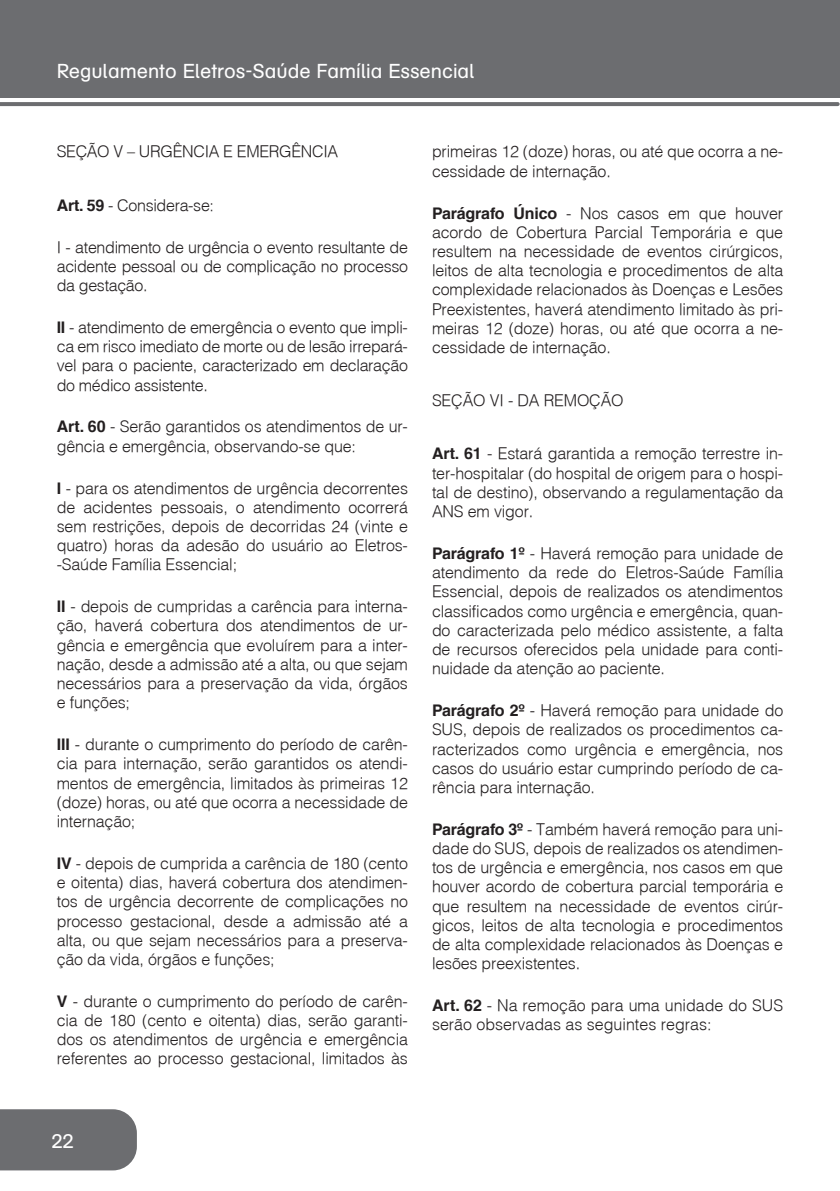
<style>
.page{position:relative;width:840px;height:1191px;background:#fff}
.page>*{position:absolute;margin:0;border:0;box-sizing:border-box;transform-origin:0 0}
.t1{font:20px "AG Schoolbook";color:#fff}
.t2{font:20px "AG Schoolbook Regular A";color:#fff}
.capítulo{font:300 16px/19.2px "Helvetica";letter-spacing:-.01em;color:#231f20;text-align:justify}
.seção{font:300 16px "Helvetica";letter-spacing:-.02em;color:#231f20}
.s1{font-weight:700}
</style>
<div class="page">
<div style="left:0;top:1109px;width:137px;height:61px;background:#6c6d70"></div>
<svg style="left:0;top:102px;width:837px;height:4px;background:#6f7073"></svg>
<div style="left:0;top:0;width:839px;height:98px;background:#6c6d70"></div>
<p class="t1" style="left:57px;top:60px;width:419px">Regulamento Eletros-Saúde Família Essencial</p>
<p class="seção" style="left:57px;top:142px;width:283px">SEÇÃO V – URGÊNCIA E EMERGÊNCIA</p>
<p class="capítulo" style="left:57px;top:195px;width:159px"><span class="s1">Art. 59</span> - Considera-se:</p>
<p class="capítulo" style="left:57px;top:237px;width:352px">I - atendimento de urgência o evento resultante de acidente pessoal ou de complicação no processo da gestação.</p>
<p class="capítulo" style="left:57px;top:317px;width:352px"><span class="s1">II</span> - atendimento de emergência o evento que impli&shy;ca em risco imediato de morte ou de lesão irrepará&shy;vel para o paciente, caracterizado em declaração do médico assistente.</p>
<p class="capítulo" style="left:57px;top:417px;width:352px"><span class="s1">Art. 60</span> - Serão garantidos os atendimentos de ur&shy;gência e emergência, observando-se que:</p>
<p class="capítulo" style="left:57px;top:478px;width:352px"><span class="s1">I</span> - para os atendimentos de urgência decorrentes de acidentes pessoais, o atendimento ocorrerá sem restrições, depois de decorridas 24 (vinte e quatro) horas da adesão do usuário ao Eletros--Saúde Família Essencial;</p>
<p class="capítulo" style="left:57px;top:596px;width:352px"><span class="s1">II</span> - depois de cumpridas a carência para interna&shy;ção, haverá cobertura dos atendimentos de ur&shy;gência e emergência que evoluírem para a inter&shy;nação, desde a admissão até a alta, ou que sejam necessários para a preservação da vida, órgãos e funções;</p>
<p class="capítulo" style="left:57px;top:734px;width:352px"><span class="s1">III</span> - durante o cumprimento do período de carên&shy;cia para internação, serão garantidos os atendi&shy;mentos de emergência, limitados às primeiras 12 (doze) horas, ou até que ocorra a necessidade de internação;</p>
<p class="capítulo" style="left:57px;top:853px;width:352px"><span class="s1">IV</span> - depois de cumprida a carência de 180 (cento e oitenta) dias, haverá cobertura dos atendimen&shy;tos de urgência decorrente de complicações no processo gestacional, desde a admissão até a alta, ou que sejam necessários para a preserva&shy;ção da vida, órgãos e funções;</p>
<p class="capítulo" style="left:57px;top:991px;width:352px"><span class="s1">V</span> - durante o cumprimento do período de carên&shy;cia de 180 (cento e oitenta) dias, serão garanti&shy;dos os atendimentos de urgência e emergência referentes ao processo gestacional, limitados às</p>
<p class="capítulo" style="left:432px;top:142px;width:352px">primeiras 12 (doze) horas, ou até que ocorra a ne&shy;cessidade de internação.</p>
<p class="capítulo" style="left:432px;top:203px;width:352px"><span class="s1">Parágrafo Único</span> - Nos casos em que houver acordo de Cobertura Parcial Temporária e que resultem na necessidade de eventos cirúrgicos, leitos de alta tecnologia e procedimentos de alta complexidade relacionados às Doenças e Lesões Preexistentes, haverá atendimento limitado às pri&shy;meiras 12 (doze) horas, ou até que ocorra a ne&shy;cessidade de internação.</p>
<p class="seção" style="left:432px;top:390px;width:193px">SEÇÃO VI - DA REMOÇÃO</p>
<p class="capítulo" style="left:432px;top:444px;width:352px"><span class="s1">Art. 61</span> - Estará garantida a remoção terrestre in&shy;ter-hospitalar (do hospital de origem para o hospi&shy;tal de destino), observando a regulamentação da ANS em vigor.</p>
<p class="capítulo" style="left:432px;top:543px;width:352px"><span class="s1">Parágrafo 1º</span> - Haverá remoção para unidade de atendimento da rede do Eletros-Saúde Família Essencial, depois de realizados os atendimentos classificados como urgência e emergência, quan&shy;do caracterizada pelo médico assistente, a falta de recursos oferecidos pela unidade para conti&shy;nuidade da atenção ao paciente.</p>
<p class="capítulo" style="left:432px;top:700px;width:352px"><span class="s1">Parágrafo 2º</span> - Haverá remoção para unidade do SUS, depois de realizados os procedimentos ca&shy;racterizados como urgência e emergência, nos casos do usuário estar cumprindo período de ca&shy;rência para internação.</p>
<p class="capítulo" style="left:432px;top:819px;width:352px"><span class="s1">Parágrafo 3º</span> - Também haverá remoção para uni&shy;dade do SUS, depois de realizados os atendimen&shy;tos de urgência e emergência, nos casos em que houver acordo de cobertura parcial temporária e que resultem na necessidade de eventos cirúr&shy;gicos, leitos de alta tecnologia e procedimentos de alta complexidade relacionados às Doenças e lesões preexistentes.</p>
<p class="capítulo" style="left:432px;top:995px;width:352px"><span class="s1">Art. 62</span> - Na remoção para uma unidade do SUS serão observadas as seguintes regras:</p>
<p class="t2" style="left:51px;top:1129px;width:24px">22</p>
</div>
